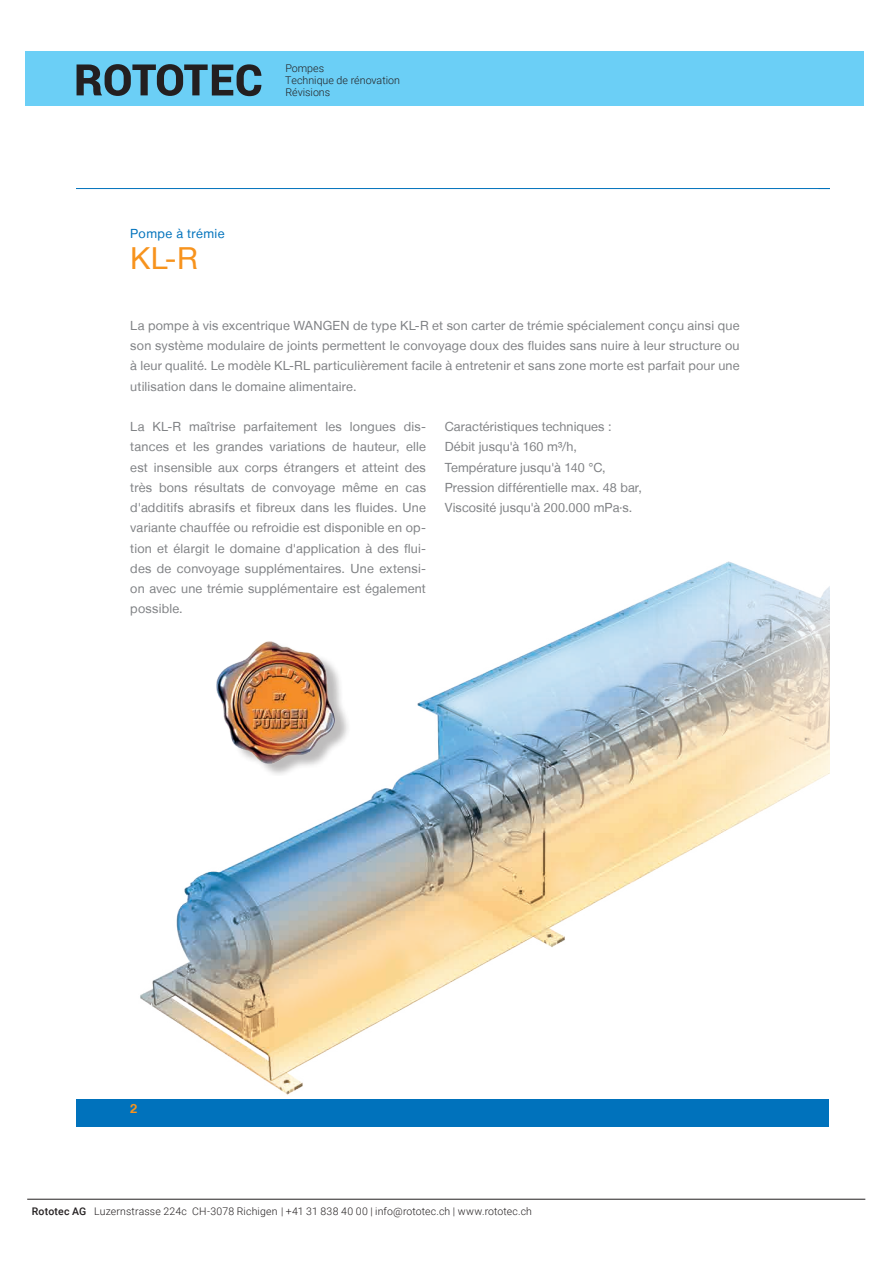
<style>
.page{position:relative;width:893px;height:1263px;background:#fff}
.page>*{position:absolute;margin:0;border:0;box-sizing:border-box;transform-origin:0 0}
.t1{font:30.3px "Helvetica Neue LT";color:#f7931d}
.t2{font:12.6px/20.2px "Helvetica Neue LT";letter-spacing:.01em;color:#808285;text-align:justify}
.t3{font:12.6px "Helvetica Neue LT";letter-spacing:.03em;color:#0072bc}
.t4{font:700 12.6px "Helvetica Neue LT";color:#f7931d}
.t5{font:300 10.65px/11.9px "Roboto";color:#231f20}
.t6{font:300 10.5px "Roboto";letter-spacing:.015em;color:#231f20}
.s1{font-weight:500}
</style>
<div class="page">
<hr style="left:27px;top:1199px;width:838px;height:1px;background:#231f20">
<div style="left:25px;top:51px;width:838px;height:54px;background:#6bcff6"></div>
<svg style="left:77px;top:64px;width:184px;height:32px"></svg>
<hr style="left:77px;top:188px;width:752px;height:1px;background:#0072bc">
<div style="left:77px;top:1099px;width:752px;height:27px;background:#0072bc"></div>
<img style="left:140px;top:561px;width:689px;height:534px">
<img style="left:206px;top:636px;width:147px;height:139px">
<p class="t3" style="left:130px;top:226px;width:96px">Pompe à trémie</p>
<h1 class="t1" style="left:130px;top:240px;width:69px">KL-R</h1>
<p class="t5" style="left:285px;top:62px;width:116px">Pompes<br>Technique de rénovation<br>Révisions</p>
<p class="t2" style="left:130px;top:315px;width:611px">La pompe à vis excentrique WANGEN de type KL-R et son carter de trémie spécialement conçu ainsi que son système modulaire de joints permettent le convoyage doux des fluides sans nuire à leur structure ou à leur qualité. Le modèle KL-RL particulièrement facile à entretenir et sans zone morte est parfait pour une utilisation dans le domaine alimentaire.</p>
<p class="t2" style="left:130px;top:416px;width:297px">La KL-R maîtrise parfaitement les longues dis&shy;tances et les grandes variations de hauteur, elle est insensible aux corps étrangers et atteint des très bons résultats de convoyage même en cas d'additifs abrasifs et fibreux dans les fluides. Une variante chauffée ou refroidie est disponible en op&shy;tion et élargit le domaine d'application à des flui&shy;des de convoyage supplémentaires. Une extensi&shy;on avec une trémie supplémentaire est également possible.</p>
<p class="t2" style="left:445px;top:416px;width:199px;text-align:left">Caractéristiques techniques :<br>Débit jusqu'à 160 m³/h,<br>Température jusqu'à 140 °C,<br>Pression différentielle max. 48 bar,<br>Viscosité jusqu'à 200.000 mPa·s.</p>
<p class="t4" style="left:130px;top:1101px;width:9px">2</p>
<p class="t6" style="left:32px;top:1204px;width:502px"><span class="s1">Rototec AG</span> Luzernstrasse 224c CH-3078 Richigen | +41 31 838 40 00 | info@rototec.ch | www.rototec.ch</p>
</div>
